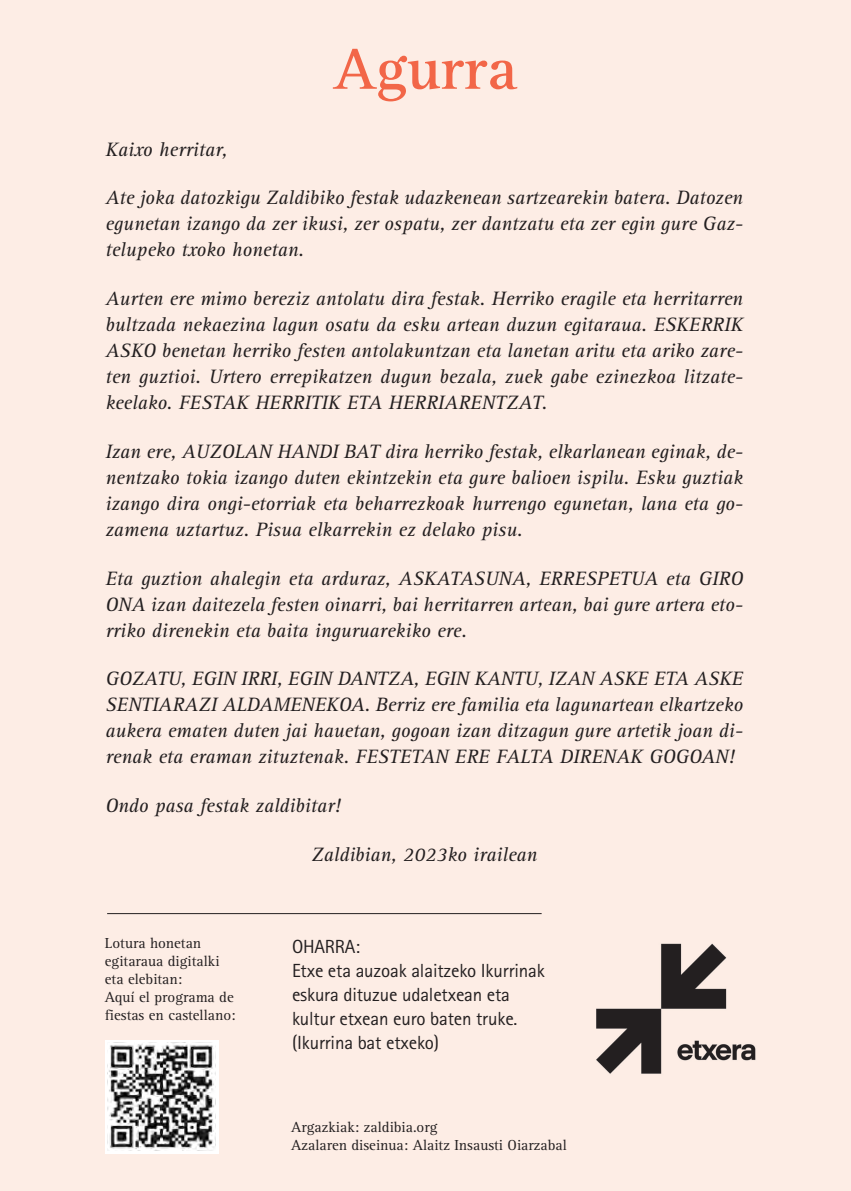
<style>
.page{position:relative;width:851px;height:1191px;background:#fff}
.page>*{position:absolute;margin:0;border:0;box-sizing:border-box;transform-origin:0 0}
.t1{font:700 60px "Rotis Serif Std";color:#f26648}
.t2{font:italic 20px/26px "Rotis Serif Std";color:#231f20;text-align:justify}
.t3{font:19px/24px "Rotis Sans Serif Std";letter-spacing:-.01em;color:#231f20}
.t4{font:15px/18px "Rotis Serif Std";color:#231f20}
</style>
<div class="page">
<hr style="left:850px;top:847px;width:1px;height:145px;background:#dc5e9a">
<svg style="left:850px;top:797px;width:1px;height:183px"></svg>
<svg style="left:850px;top:168px;width:1px;height:433px"></svg>
<div style="left:0;top:0;width:850px;height:1191px;background:#fdede5"></div>
<img style="left:596px;top:943px;width:160px;height:131px">
<div style="left:105px;top:1040px;width:114px;height:113px;background:#fff"></div>
<img style="left:107px;top:1042px;width:108px;height:108px">
<hr style="left:107px;top:913px;width:434px;height:1px;background:#231f20">
<h1 class="t1" style="left:333px;top:49px;width:185px">Agurra</h1>
<p class="t2" style="left:105px;top:138px;width:123px">Kaixo herritar,</p>
<p class="t2" style="left:105px;top:187px;width:639px">Ate joka datozkigu Zaldibiko festak udazkenean sartzearekin batera. Datozen egunetan izango da zer ikusi, zer ospatu, zer dantzatu eta zer egin gure Gaz&shy;telupeko txoko honetan.</p>
<p class="t2" style="left:105px;top:287px;width:639px">Aurten ere mimo bereziz antolatu dira festak. Herriko eragile eta herritarren bultzada nekaezina lagun osatu da esku artean duzun egitaraua. ESKERRIK ASKO benetan herriko festen antolakuntzan eta lanetan aritu eta ariko zare&shy;ten guztioi. Urtero errepikatzen dugun bezala, zuek gabe ezinezkoa litzate&shy;keelako. FESTAK HERRITIK ETA HERRIARENTZAT.</p>
<p class="t2" style="left:105px;top:440px;width:639px">Izan ere, AUZOLAN HANDI BAT dira herriko festak, elkarlanean eginak, de&shy;nentzako tokia izango duten ekintzekin eta gure balioen ispilu. Esku guztiak izango dira ongi-etorriak eta beharrezkoak hurrengo egunetan, lana eta go&shy;zamena uztartuz. Pisua elkarrekin ez delako pisu.</p>
<p class="t2" style="left:105px;top:567px;width:639px">Eta guztion ahalegin eta arduraz, ASKATASUNA, ERRESPETUA eta GIRO ONA izan daitezela festen oinarri, bai herritarren artean, bai gure artera eto&shy;rriko direnekin eta baita inguruarekiko ere.</p>
<p class="t2" style="left:105px;top:667px;width:639px">GOZATU, EGIN IRRI, EGIN DANTZA, EGIN KANTU, IZAN ASKE ETA ASKE SENTIARAZI ALDAMENEKOA. Berriz ere familia eta lagunartean elkartzeko aukera ematen duten jai hauetan, gogoan izan ditzagun gure artetik joan di&shy;renak eta eraman zituztenak. FESTETAN ERE FALTA DIRENAK GOGOAN!</p>
<p class="t2" style="left:105px;top:794px;width:237px">Ondo pasa festak zaldibitar!</p>
<p class="t2" style="left:311px;top:843px;width:227px">Zaldibian, 2023ko irailean</p>
<p class="t4" style="left:105px;top:936px;width:132px">Lotura honetan egitaraua digitalki eta elebitan:<br>Aquí el programa de fiestas en castellano:</p>
<p class="t3" style="left:292px;top:936px;width:254px">OHARRA:<br>Etxe eta auzoak alaitzeko Ikurrinak eskura dituzue udaletxean eta kultur etxean euro baten truke. (Ikurrina bat etxeko)</p>
<p class="t4" style="left:291px;top:1119px;width:277px">Argazkiak: zaldibia.org<br>Azalaren diseinua: Alaitz Insausti Oiarzabal</p>
</div>
